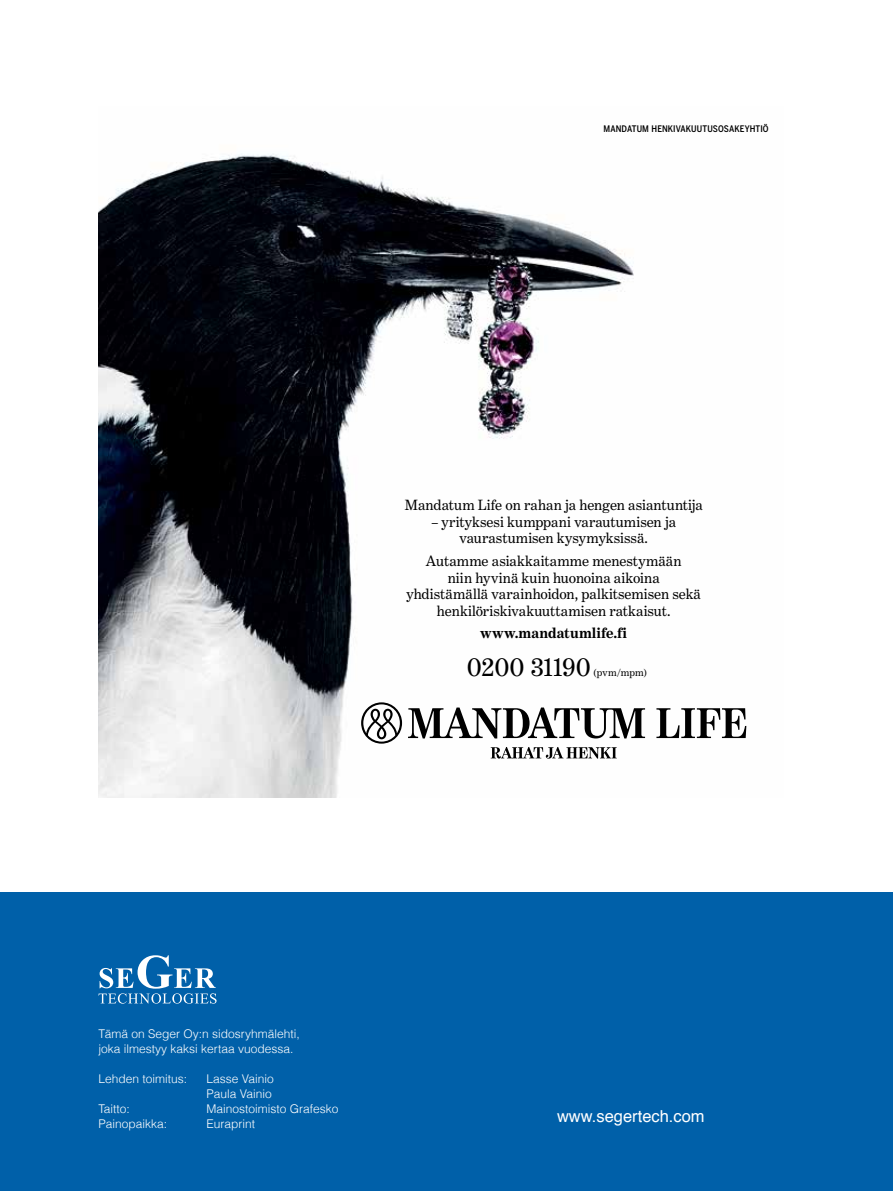
<style>
.page{position:relative;width:893px;height:1191px;background:#fff}
.page>*{position:absolute;margin:0;border:0;box-sizing:border-box;transform-origin:0 0}
.t1{font:27px "Benton Modern Two";color:#000}
.t2{font:16.5px "Helvetica";color:#fff}
.t3{font:15px/16.5px "Benton Modern Two";color:#000;text-align:center}
.t4{font:700 15px "Benton Modern Two";color:#000}
.t5{font:300 12px/15px "Helvetica";color:#fff}
.t6{font:10.5px "Benton Modern Two";letter-spacing:.005em;color:#000}
.t7{font:500 9px "Benton Sans Cond";letter-spacing:.01em;color:#000}
</style>
<div class="page">
<img style="left:99px;top:153px;width:648px;height:644px">
<svg style="left:408px;top:707px;width:338px;height:31px"></svg>
<svg style="left:361px;top:702px;width:41px;height:41px"></svg>
<svg style="left:491px;top:747px;width:126px;height:11px"></svg>
<div style="left:0;top:892px;width:893px;height:299px;background:#0060a9"></div>
<svg style="left:99px;top:955px;width:118px;height:48px"></svg>
<p class="t7" style="left:604px;top:123px;width:167px">MANDATUM HENKIVAKUUTUSOSAKEYHTIÖ</p>
<p class="t3" style="left:405px;top:497px;width:300px">Mandatum Life on rahan ja hengen asiantuntija</p>
<p class="t3" style="left:431px;top:513px;width:246px">– yrityksesi kumppani varautumisen ja vaurastumisen kysymyksissä.</p>
<p class="t3" style="left:406px;top:553px;width:296px">Autamme asiakkaitamme menestymään<br>niin hyvinä kuin huonoina aikoina yhdistämällä varainhoidon, palkitsemisen sekä henkilöriskivakuuttamisen ratkaisut.</p>
<p class="t4" style="left:480px;top:624px;width:148px">www.mandatumlife.fi</p>
<h1 class="t1" style="left:467px;top:651px;width:126px">0200 31190</h1>
<p class="t6" style="left:593px;top:666px;width:55px">(pvm/mpm)</p>
<p class="t5" style="left:99px;top:1025px;width:203px">Tämä on Seger Oy:n sidosryhmälehti, joka ilmestyy kaksi kertaa vuodessa.</p>
<p class="t5" style="left:99px;top:1070px;width:90px">Lehden toimitus:</p>
<p class="t5" style="left:207px;top:1070px;width:69px">Lasse Vainio<br>Paula Vainio</p>
<p class="t5" style="left:99px;top:1100px;width:33px">Taitto:</p>
<p class="t5" style="left:207px;top:1100px;width:134px">Mainostoimisto Grafesko</p>
<p class="t5" style="left:99px;top:1115px;width:70px">Painopaikka:</p>
<p class="t5" style="left:207px;top:1115px;width:50px">Euraprint</p>
<p class="t2" style="left:557px;top:1103px;width:149px">www.segertech.com</p>
</div>
